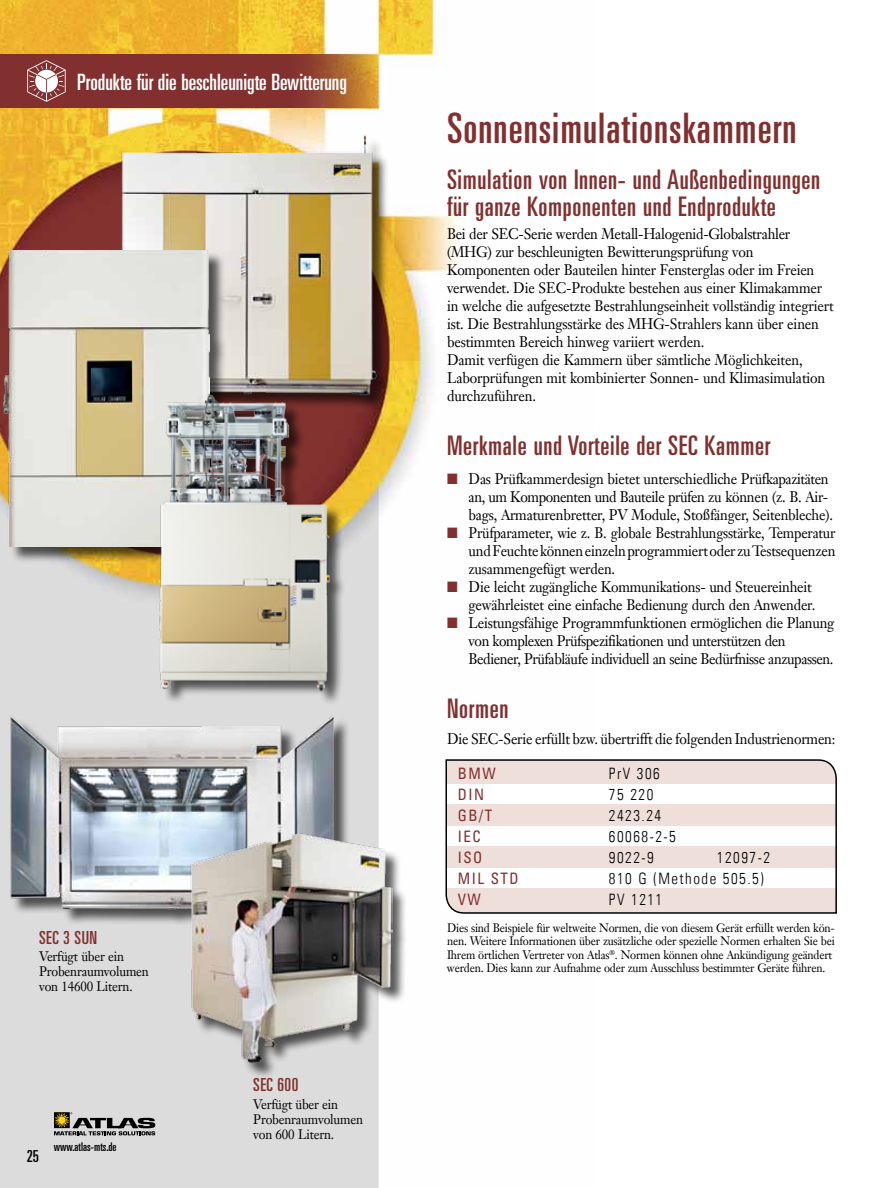
<style>
.page{position:relative;width:891px;height:1188px;background:#fff}
.page>*{position:absolute;margin:0;border:0;box-sizing:border-box;transform-origin:0 0}
.t1{font:ultra-condensed 42px "Univers";letter-spacing:.025em;color:#82302f}
.t2{font:ultra-condensed 27px/27px "Univers";letter-spacing:.025em;color:#82302f}
.t3{font:ultra-condensed 22.5px "Univers";color:#fff}
.t4{font:ultra-condensed 18px "Univers";color:#82302f}
.t5{font:ultra-condensed 16.5px "Univers";color:#000}
.t6{font:300 condensed 15.75px "Univers LT";letter-spacing:.1em;color:#000;scale:.95 1}
.t7{font:condensed 15.75px "Univers";letter-spacing:.1em;color:#82302f;scale:.95 1}
.t8{font:15px/18px "Janson Text LT";letter-spacing:-.015em;color:#000;scale:.93 1}
.t9{font:15px/18px "Janson Text LT";letter-spacing:-.015em;color:#000;text-align:justify;scale:.91 1}
.t10{font:13.5px/15px "Janson Text LT";letter-spacing:-.015em;color:#000;scale:.93 1}
.t11{font:12px/13.5px "Janson Text LT";letter-spacing:-.015em;color:#000;scale:.93 1}
.t12{font:ultra-condensed 12px "Univers";color:#000}
.s1{color:#82302f}
</style>
<div class="page">
<img style="left:0;top:143px;width:459px;height:1045px">
<img style="left:0;top:0;width:442px;height:143px">
<svg style="left:445px;top:759px;width:392px;height:155px"></svg>
<svg style="left:54px;top:1112px;width:101px;height:23px"></svg>
<img style="left:102px;top:131px;width:289px;height:268px">
<div style="left:5px;top:251px;width:222px;height:313px;background:#000;opacity:.65"></div>
<img style="left:0;top:250px;width:210px;height:297px">
<img style="left:140px;top:385px;width:213px;height:317px">
<div style="left:12px;top:717px;width:339px;height:210px;background:#000;opacity:.65"></div>
<img style="left:9px;top:708px;width:327px;height:211px">
<div style="left:192px;top:835px;width:217px;height:243px;background:#000;opacity:.65"></div>
<img style="left:183px;top:827px;width:209px;height:238px">
<svg style="left:0;top:54px;width:380px;height:54px;fill:#82302f"></svg>
<svg style="left:27px;top:60px;width:39px;height:42px"></svg>
<h3 class="t3" style="left:77px;top:69px;width:271px">Produkte für die beschleunigte Bewitterung</h3>
<p class="t4" style="left:39px;top:927px;width:44px">SE C 3 SUN</p>
<p class="t10" style="left:39px;top:949px;width:120px">Verfügt über ein<br>Probenraumvolumen von 14600 Litern.</p>
<p class="t5" style="left:27px;top:1147px;width:14px">25</p>
<p class="t12" style="left:54px;top:1140px;width:64px">www.atlas-mts.de</p>
<p class="t4" style="left:253px;top:1075px;width:47px">SEC 600</p>
<p class="t10" style="left:253px;top:1097px;width:120px">Verfügt über ein<br>Probenraumvolumen von 600 Litern.</p>
<h1 class="t1" style="left:447px;top:104px;width:351px">Sonnensimulationskammern</h1>
<h2 class="t2" style="left:447px;top:166px;width:375px">Simulation von Innen- und Außenbedingungen für ganze Komponenten und Endprodukte</h2>
<p class="t8" style="left:447px;top:225px;width:417px">Bei der SEC-Serie werden Metall-Halogenid-Globalstrahler (MHG) zur beschleunigten Bewitterungsprüfung von Komponenten oder Bauteilen hinter Fensterglas oder im Freien verwendet. Die SEC-Produkte bestehen aus einer Klimakammer in welche die aufgesetzte Bestrahlungseinheit vollständig integriert ist. Die Bestrahlungsstärke des MHG-Strahlers kann über einen bestimmten Bereich hinweg variiert werden.<br>Damit verfügen die Kammern über sämtliche Möglichkeiten, Laborprüfungen mit kombinierter Sonnen- und Klimasimulation durchzuführen.</p>
<h2 class="t2" style="left:447px;top:432px;width:325px">Merkmale und Vorteile der SEC Kammer</h2>
<p class="t8" style="left:469px;top:470px;width:393px;text-indent:-22px"><span class="s1">■</span> Das Prüfkammerdesign bietet unterschiedliche Prüfkapazitäten an, um Komponenten und Bauteile prüfen zu können (z. B. Air&shy;bags, Armaturenbretter, PV Module, Stoßfänger, Seitenbleche).</p>
<p class="t9" style="left:469px;top:524px;width:405px;text-indent:-22px"><span class="s1">■</span> Prüfparameter, wie z. B. globale Bestrahlungsstärke, Temperatur und Feuchte können einzeln programmiert oder zu Testsequenzen zusammengefügt werden.</p>
<p class="t8" style="left:447px;top:578px;width:397px;text-align:right"><span class="s1">■</span> Die leicht zugängliche Kommunikations- und Steuereinheit gewährleistet eine einfache Bedienung durch den Anwender.</p>
<p class="t8" style="left:469px;top:614px;width:395px;text-indent:-22px"><span class="s1">■</span> Leistungsfähige Programmfunktionen ermöglichen die Planung von komplexen Prüfspezifikationen und unterstützen den<br>Bediener, Prüfabläufe individuell an seine Bedürfnisse anzupassen.</p>
<h2 class="t2" style="left:447px;top:695px;width:63px">Normen</h2>
<p class="t8" style="left:447px;top:730px;width:419px">Die SEC-Serie erfüllt bzw. übertrifft die folgenden Industrienormen:</p>
<p class="t7" style="left:458px;top:763px;width:41px">BMW</p>
<p class="t6" style="left:609px;top:764px;width:55px">PrV 306</p>
<p class="t7" style="left:458px;top:784px;width:29px">DIN</p>
<p class="t6" style="left:609px;top:785px;width:48px">75 220</p>
<p class="t7" style="left:458px;top:805px;width:38px">GB/T</p>
<p class="t6" style="left:609px;top:806px;width:56px">2423.24</p>
<p class="t7" style="left:458px;top:826px;width:26px">IEC</p>
<p class="t6" style="left:609px;top:827px;width:72px">60068-2-5</p>
<p class="t7" style="left:458px;top:847px;width:27px">ISO</p>
<p class="t6" style="left:609px;top:848px;width:49px">9022-9</p>
<p class="t6" style="left:717px;top:848px;width:57px">12097-2</p>
<p class="t7" style="left:458px;top:868px;width:66px">MIL STD</p>
<p class="t6" style="left:609px;top:869px;width:164px">810 G (Methode 505.5)</p>
<p class="t7" style="left:458px;top:889px;width:26px">VW</p>
<p class="t6" style="left:609px;top:890px;width:58px">PV 1211</p>
<p class="t11" style="left:447px;top:921px;width:419px">Dies sind Beispiele für weltweite Normen, die von diesem Gerät erfüllt werden kön&shy;nen. Weitere Informationen über zusätzliche oder spezielle Normen erhalten Sie bei Ihrem örtlichen Vertreter von Atlas<sup>®</sup>. Normen können ohne Ankündigung geändert werden. Dies kann zur Aufnahme oder zum Ausschluss bestimmter Geräte führen.</p>
</div>
